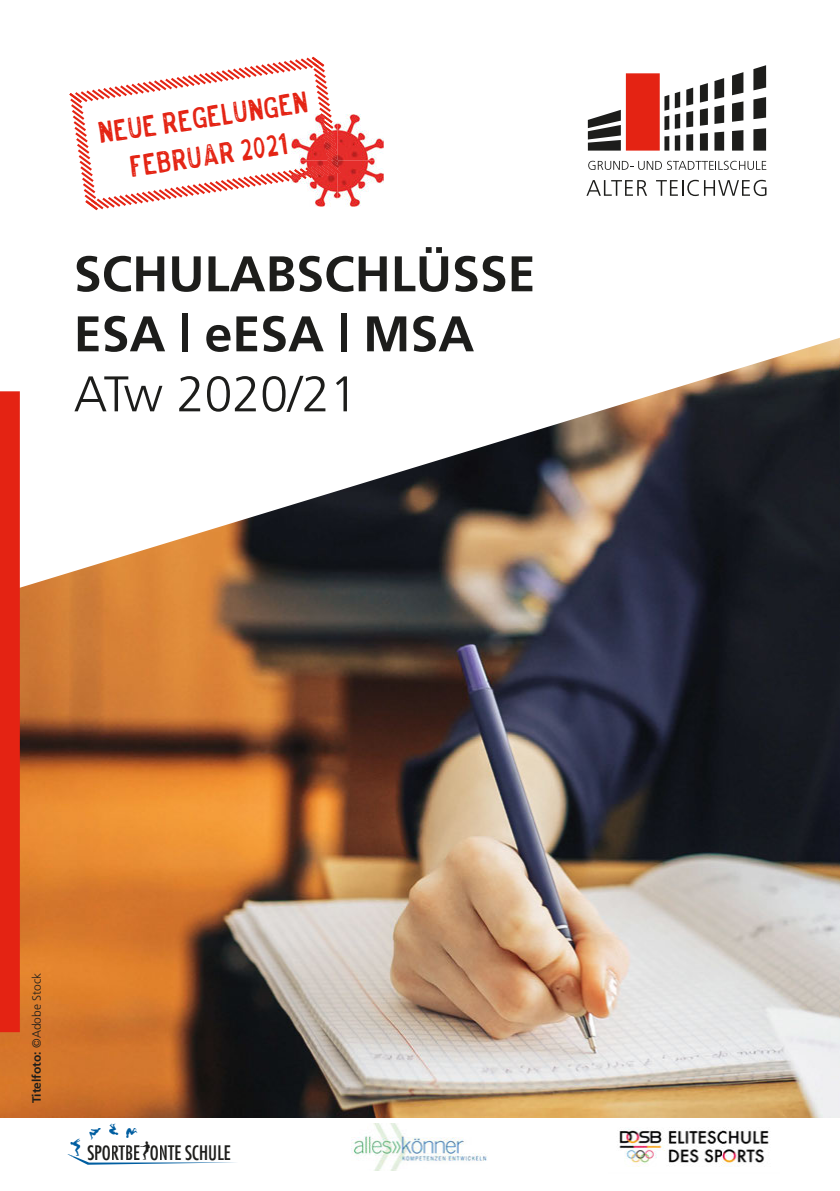
<style>
.page{position:relative;width:840px;height:1191px;background:#fff}
.page>*{position:absolute;margin:0;border:0;box-sizing:border-box;transform-origin:0 0}
.t1{font:700 50px/60px "Frutiger";color:#1d1d1b}
.t2{font:300 50px "Frutiger";color:#1d1d1b}
.t3{font:30px/38px "Bobby J Rough";color:#e42313;text-align:center}
.t4{font:27.6px "Swifty";color:#005ea1}
.t5{font:condensed 19.4px "Futura";color:#1d1d1b}
.t6{font:300 12px "Frutiger";color:#1d1d1b}
.s1{font-weight:700}
</style>
<div class="page">
<img style="left:0;top:594px;width:839px;height:523px">
<svg style="left:20px;top:74px;width:819px;height:520px"></svg>
<svg style="left:686px;top:134px;width:6px;height:17px"></svg>
<svg style="left:686px;top:88px;width:6px;height:39px"></svg>
<svg style="left:699px;top:83px;width:8px;height:43px"></svg>
<svg style="left:699px;top:133px;width:8px;height:18px"></svg>
<svg style="left:714px;top:105px;width:9px;height:19px"></svg>
<svg style="left:714px;top:78px;width:9px;height:21px"></svg>
<svg style="left:714px;top:132px;width:9px;height:19px"></svg>
<svg style="left:731px;top:101px;width:12px;height:21px"></svg>
<svg style="left:731px;top:72px;width:12px;height:23px"></svg>
<svg style="left:731px;top:130px;width:12px;height:21px"></svg>
<svg style="left:753px;top:65px;width:12px;height:25px"></svg>
<svg style="left:753px;top:97px;width:12px;height:22px"></svg>
<svg style="left:753px;top:128px;width:12px;height:23px"></svg>
<svg style="left:587px;top:73px;width:92px;height:78px"></svg>
<svg style="left:588px;top:161px;width:44px;height:9px"></svg>
<svg style="left:638px;top:161px;width:127px;height:9px"></svg>
<svg style="left:586px;top:180px;width:60px;height:16px"></svg>
<svg style="left:655px;top:180px;width:111px;height:16px"></svg>
<img style="left:619px;top:1128px;width:150px;height:39px">
<img style="left:351px;top:1123px;width:137px;height:47px">
<div style="left:0;top:391px;width:20px;height:641px;background:#e42313"></div>
<img style="left:340px;top:114px;width:43px;height:93px">
<svg style="left:67px;top:56px;width:273px;height:156px"></svg>
<img style="left:291px;top:164px;width:49px;height:17px">
<img style="left:320px;top:114px;width:20px;height:60px">
<svg style="left:67px;top:1145px;width:169px;height:19px"></svg>
<p class="t3" style="left:96px;top:113px;width:213px;rotate:-8deg">NEUE REGELUNGEN<br>FEBRUAR 2021</p>
<p class="t1" style="left:74px;top:243px;width:463px">SCHULABSCHLÜSSE<br>ESA | eESA | MSA</p>
<p class="t2" style="left:74px;top:366px;width:285px">ATw 2020/21</p>
<p class="t6" style="left:30px;top:1103px;width:132px;rotate:-90deg"><span class="s1">Titelfoto:</span> ©Adobe Stock</p>
<p class="t4" style="left:88px;top:1121px;width:52px">MNB</p>
<p class="t5" style="left:87px;top:1140px;width:144px">SPORTBE ONTE SCHULE</p>
</div>
